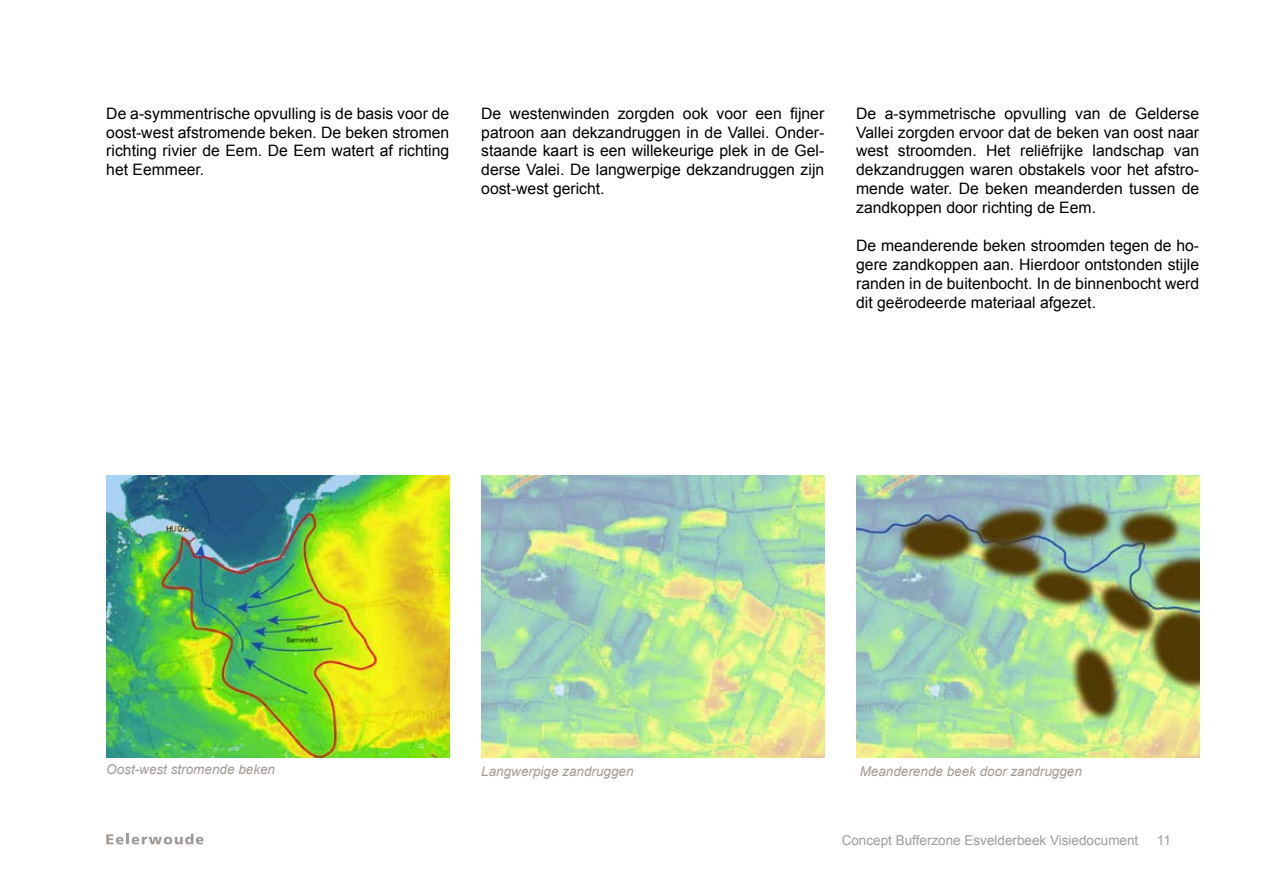
<style>
.page{position:relative;width:1263px;height:893px;background:#fff}
.page>*{position:absolute;margin:0;border:0;box-sizing:border-box;transform-origin:0 0}
.t1{font:15.75px/18.9px "Arial";color:#000;text-align:justify}
.t2{font:italic 13.5px "Arial";color:#a39b96}
.t3{font:13.5px "Arial";color:#a39b96}
</style>
<div class="page">
<svg style="left:106px;top:834px;width:98px;height:10px"></svg>
<img style="left:106px;top:476px;width:343px;height:282px">
<img style="left:481px;top:476px;width:343px;height:282px">
<img style="left:856px;top:476px;width:343px;height:282px">
<p class="t1" style="left:106px;top:104px;width:344px">De a-symmentrische opvulling is de basis voor de oost-west afstromende beken. De beken stromen richting rivier de Eem. De Eem watert af richting het Eemmeer.</p>
<p class="t1" style="left:481px;top:104px;width:344px">De westenwinden zorgden ook voor een fijner patroon aan dekzandruggen in de Vallei. Onder&shy;staande kaart is een willekeurige plek in de Gel&shy;derse Valei. De langwerpige dekzandruggen zijn oost-west gericht.</p>
<p class="t1" style="left:856px;top:104px;width:344px">De a-symmetrische opvulling van de Gelderse Vallei zorgden ervoor dat de beken van oost naar west stroomden. Het reliëfrijke landschap van dekzandruggen waren obstakels voor het afstro&shy;mende water. De beken meanderden tussen de zandkoppen door richting de Eem.</p>
<p class="t1" style="left:856px;top:236px;width:345px">De meanderende beken stroomden tegen de ho&shy;gere zandkoppen aan. Hierdoor ontstonden stijle randen in de buitenbocht. I n de binnenbocht werd dit geërodeerde materiaal afgezet.</p>
<p class="t2" style="left:106px;top:760px;width:170px">Oost-west stromende beken</p>
<p class="t2" style="left:481px;top:762px;width:154px">Langwerpige zandruggen</p>
<p class="t2" style="left:860px;top:762px;width:224px">Meanderende beek door zandruggen</p>
<p class="t3" style="left:842px;top:831px;width:298px">Concept Bufferzone Esvelderbeek Visiedocument</p>
<p class="t3" style="left:1157px;top:831px;width:16px">11</p>
</div>
